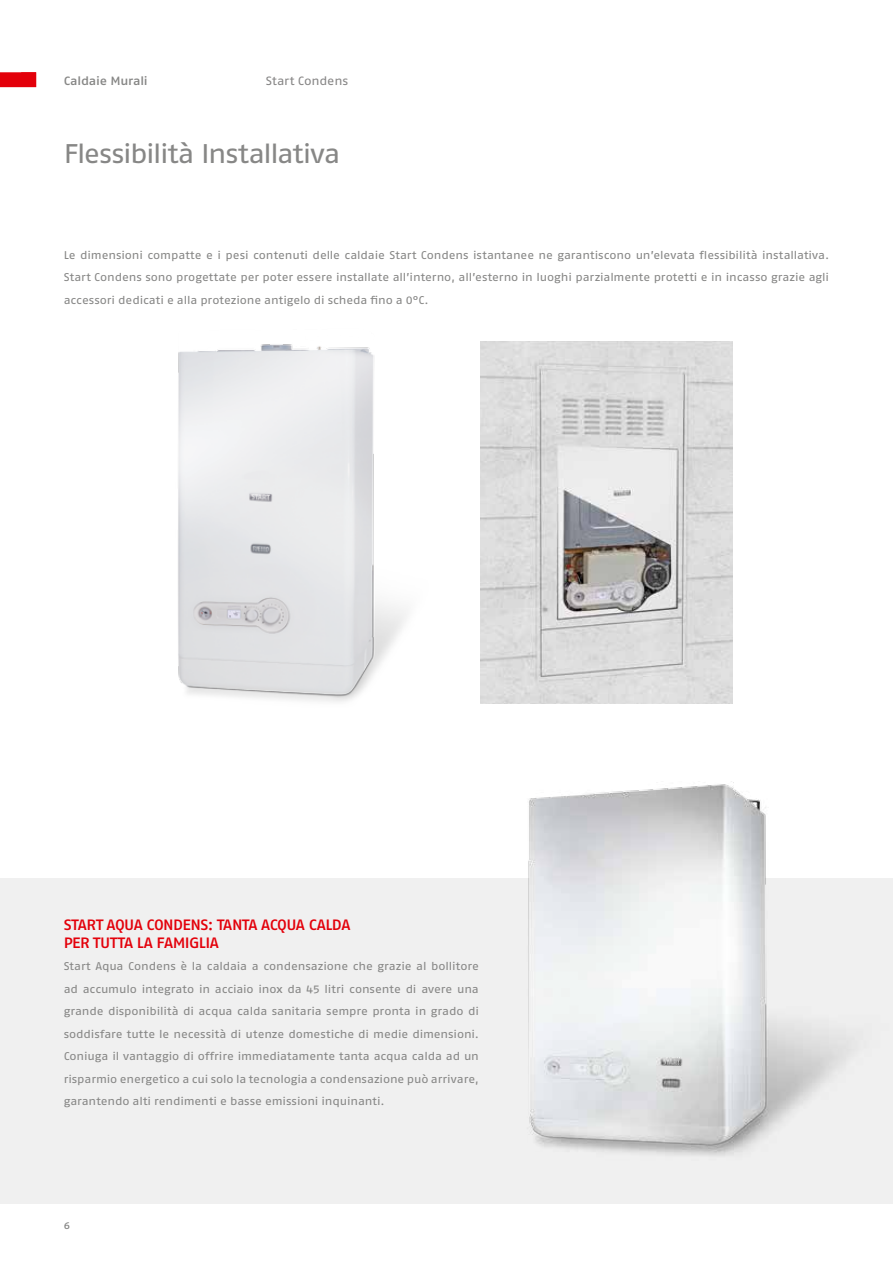
<style>
.page{position:relative;width:893px;height:1263px;background:#fff}
.page>*{position:absolute;margin:0;border:0;box-sizing:border-box;transform-origin:0 0}
.t1{font:27px "Fago Ex Regular Lf";letter-spacing:-.045em;color:#878786}
.t2{font:15px/18px "Fago Ex Med Lf";letter-spacing:-.035em;color:#e3000a}
.t3{font:12px "Fago Ex Med Lf";letter-spacing:-.02em;color:#878786}
.t4{font:12px "Fago Ex Regular Lf";letter-spacing:-.01em;color:#878686}
.t5{font:11.25px/22.5px "Fago Ex Regular Lf";letter-spacing:-.01em;color:#878786;text-align:justify}
.t6{font:9.75px "Fago Ex Med Lf";color:#878786}
</style>
<div class="page">
<div style="left:0;top:878px;width:893px;height:326px;background:#f0f0f0"></div>
<img style="left:528px;top:781px;width:326px;height:375px">
<img style="left:178px;top:344px;width:229px;height:358px">
<img style="left:480px;top:342px;width:253px;height:361px">
<div style="left:0;top:72px;width:36px;height:15px;background:#e3000a"></div>
<p class="t3" style="left:64px;top:74px;width:85px">Caldaie Murali</p>
<p class="t4" style="left:266px;top:74px;width:84px">Start Condens</p>
<h1 class="t1" style="left:64px;top:138px;width:278px">Flessibilità Installativa</h1>
<p class="t5" style="left:64px;top:243px;width:767px">Le dimensioni compatte e i pesi contenuti delle caldaie Start Condens istantanee ne garantiscono un’elevata flessibilità installativa.<br>Start Condens sono progettate per poter essere installate all’interno, all’esterno in luoghi parzialmente protetti e in incasso grazie agli accessori dedicati e alla protezione antigelo di scheda fino a 0°C.</p>
<h2 class="t2" style="left:64px;top:915px;width:288px">START AQUA CONDENS: TANTA ACQUA CALDA<br>PER TUTTA LA FAMIGLIA</h2>
<p class="t5" style="left:64px;top:955px;width:417px">Start Aqua Condens è la caldaia a condensazione che grazie al bollitore ad accumulo integrato in acciaio inox da 45 litri consente di avere una grande disponibilità di acqua calda sanitaria sempre pronta in grado di soddisfare tutte le necessità di utenze domestiche di medie dimensioni.<br>Coniuga il vantaggio di offrire immediatamente tanta acqua calda ad un risparmio energetico a cui solo la tecnologia a condensazione può arrivare, garantendo alti rendimenti e basse emissioni inquinanti.</p>
<p class="t6" style="left:64px;top:1219px;width:8px">6</p>
</div>
